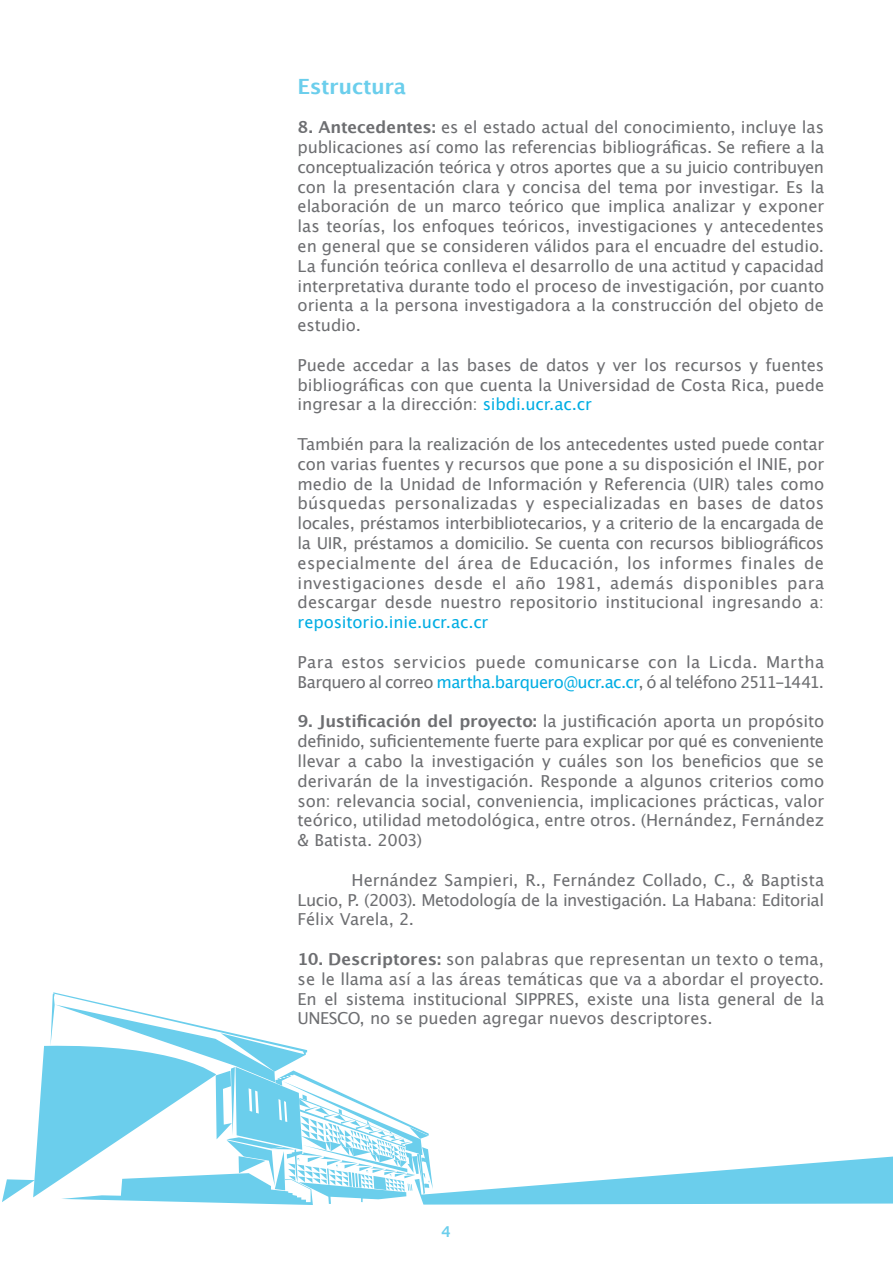
<style>
.page{position:relative;width:893px;height:1263px;background:#fff}
.page>*{position:absolute;margin:0;border:0;box-sizing:border-box;transform-origin:0 0}
.t1{font:700 21px "Lucida Grande";letter-spacing:-.015em;color:#6bceec}
.t2{font:16.5px/19.8px "Lucida Grande";letter-spacing:-.01em;color:#6d6e71;text-align:justify}
.t3{font:16.5px "Lucida Grande";letter-spacing:-.01em;color:#00ade3}
.t4{font:700 15px "Lucida Grande";color:#6bceec}
.s1{font-weight:700}
.s2{color:#00ade3}
</style>
<div class="page">
<svg style="left:433px;top:1156px;width:460px;height:48px;fill:#6bceec"></svg>
<svg style="left:2px;top:992px;width:431px;height:213px"></svg>
<p class="t1" style="left:298px;top:69px;width:110px">Estructura</p>
<p class="t2" style="left:298px;top:118px;width:528px"><span class="s1">8. Antecedentes:</span> es el estado actual del conocimiento, incluye las publicaciones así como las referencias bibliográficas. Se refiere a la conceptualización teórica y otros aportes que a su juicio contribuyen con la presentación clara y concisa del tema por investigar. Es la elaboración de un marco teórico que implica analizar y exponer las teorías, los enfoques teóricos, investigaciones y antecedentes en general que se consideren válidos para el encuadre del estudio.<br>La función teórica conlleva el desarrollo de una actitud y capacidad interpretativa durante todo el proceso de investigación, por cuanto orienta a la persona investigadora a la construcción del objeto de estudio.</p>
<p class="t2" style="left:298px;top:355px;width:528px">Puede accedar a las bases de datos y ver los recursos y fuentes bibliográficas con que cuenta la Universidad de Costa Rica, puede ingresar a la dirección: <span class="s2">sibdi.ucr.ac.cr</span></p>
<p class="t2" style="left:298px;top:434px;width:528px">También para la realización de los antecedentes usted puede contar con varias fuentes y recursos que pone a su disposición el INIE, por medio de la Unidad de Información y Referencia (UIR) tales como búsquedas personalizadas y especializadas en bases de datos locales, préstamos interbibliotecarios, y a criterio de la encargada de la UIR, préstamos a domicilio. Se cuenta con recursos bibliográficos especialmente del área de Educación, los informes finales de investigaciones desde el año 1981, además disponibles para descargar desde nuestro repositorio institucional ingresando a:</p>
<p class="t3" style="left:298px;top:613px;width:192px">repositorio.inie.ucr.ac.cr</p>
<p class="t2" style="left:298px;top:652px;width:528px">Para estos servicios puede comunicarse con la Licda. Martha<br>Barquero al correo <span class="s2">martha.barquero@ucr.ac.cr</span>, ó al teléfono 2511-1441.</p>
<p class="t2" style="left:298px;top:712px;width:528px"><span class="s1">9. Justificación del proyecto:</span> la justificación aporta un propósito definido, suficientemente fuerte para explicar por qué es conveniente llevar a cabo la investigación y cuáles son los beneficios que se derivarán de la investigación. Responde a algunos criterios como son: relevancia social, conveniencia, implicaciones prácticas, valor teórico, utilidad metodológica, entre otros. (Hernández, Fernández &amp; Batista. 2003)</p>
<p class="t2" style="left:298px;top:870px;width:528px;text-indent:54px">Hernández Sampieri, R., Fernández Collado, C., &amp; Baptista Lucio, P. (2003). Metodología de la investigación. La Habana: Editorial Félix Varela, 2.</p>
<p class="t2" style="left:298px;top:949px;width:528px"><span class="s1">10. Descriptores:</span> son palabras que representan un texto o tema, se le llama así a las áreas temáticas que va a abordar el proyecto.<br>En el sistema institucional SIPPRES, existe una lista general de la UNESCO, no se pueden agregar nuevos descriptores.</p>
<p class="t4" style="left:441px;top:1219px;width:11px">4</p>
</div>
